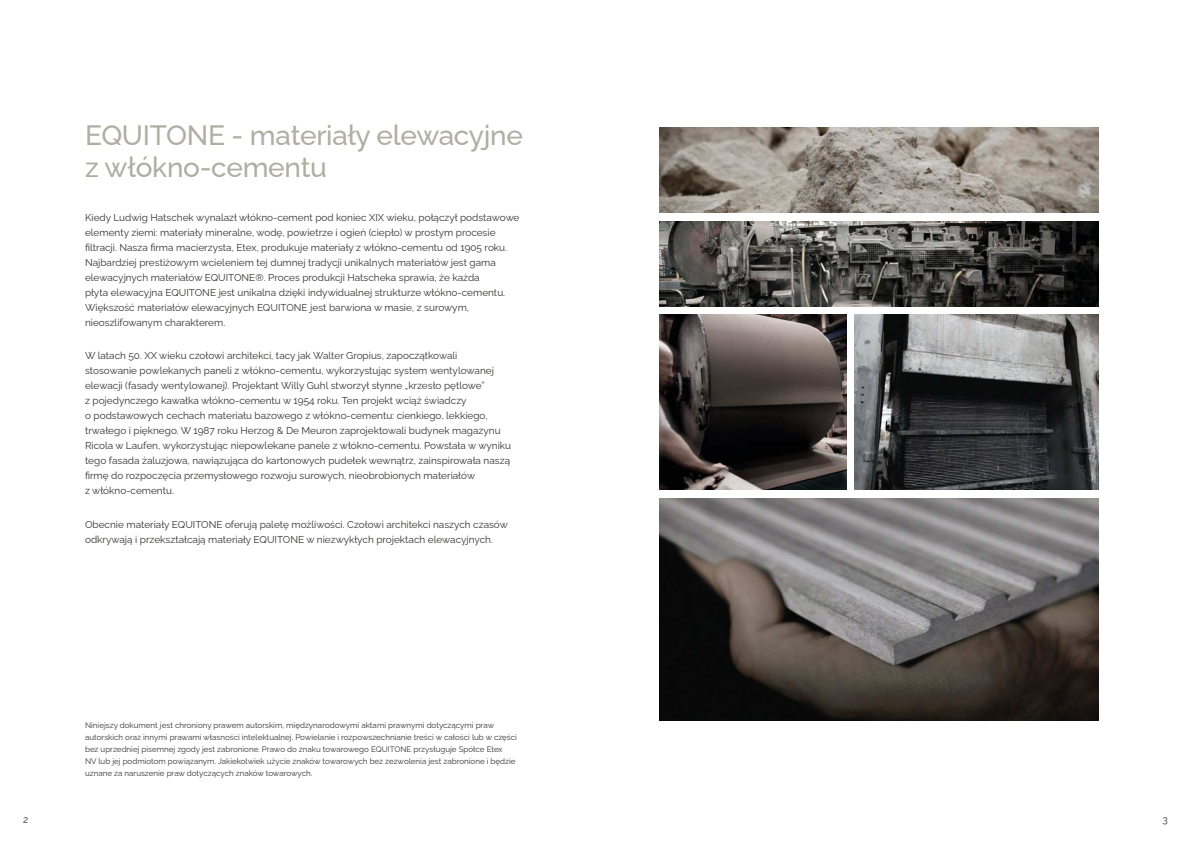
<style>
.page{position:relative;width:1191px;height:842px;background:#fff}
.page>*{position:absolute;margin:0;border:0;box-sizing:border-box;transform-origin:0 0}
.t1{font:500 28px/32px "Raleway";letter-spacing:-.01em;color:#b0aea3}
.t2{font:10px/15px "Raleway";color:#353332}
.t3{font:8px/12px "Raleway";color:#353332}
</style>
<div class="page">
<img style="left:659px;top:128px;width:439px;height:85px">
<img style="left:659px;top:221px;width:439px;height:85px">
<img style="left:659px;top:315px;width:187px;height:175px">
<img style="left:854px;top:315px;width:244px;height:175px">
<img style="left:659px;top:498px;width:439px;height:222px">
<h1 class="t1" style="left:85px;top:116px;width:439px">EQUITONE - materiały elewacyjne z włókno-cementu</h1>
<p class="t2" style="left:85px;top:209px;width:436px">Kiedy Ludwig Hatschek wynalazł włókno-cement pod koniec XIX wieku, połączył podstawowe elementy ziemi: materiały mineralne, wodę, powietrze i ogień (ciepło) w prostym procesie<br>昀椀ltracji. Nasza 昀椀rma macierzysta, Etex, produkuje materiały z włókno-cementu od 1905 roku.<br>Najbardziej prestiżowym wcieleniem tej dumnej tradycji unikalnych materiałów jest gama elewacyjnych materiałów EQUITONE®. Proces produkcji Hatscheka sprawia, że każda<br>płyta elewacyjna EQUITONE jest unikalna dzięki indywidualnej strukturze włókno-cementu.<br>Większość materiałów elewacyjnych EQUITONE jest barwiona w masie, z surowym, nieoszlifowanym charakterem.</p>
<p class="t2" style="left:85px;top:347px;width:428px">W latach 50. XX wieku czołowi architekci, tacy jak Walter Gropius, zapoczątkowali stosowanie powlekanych paneli z włókno-cementu, wykorzystując system wentylowanej elewacji (fasady wentylowanej). Projektant Willy Guhl stworzył słynne „krzesło pętlowe”<br>z pojedynczego kawałka włókno-cementu w 1954 roku. Ten projekt wciąż świadczy<br>o podstawowych cechach materiału bazowego z włókno-cementu: cienkiego, lekkiego, trwałego i pięknego. W 1987 roku Herzog &amp; De Meuron zaprojektowali budynek magazynu Ricola w Laufen, wykorzystując niepowlekane panele z włókno-cementu. Powstała w wyniku tego fasada żaluzjowa, nawiązująca do kartonowych pudełek wewnątrz, zainspirowała naszą昀椀rmę do rozpoczęcia przemysłowego rozwoju surowych, nieobrobionych materiałów<br>z włókno-cementu.</p>
<p class="t2" style="left:85px;top:515px;width:424px">Obecnie materiały EQUITONE oferują paletę możliwości. Czołowi architekci naszych czasów odkrywają i przekształcają materiały EQUITONE w niezwykłych projektach elewacyjnych.</p>
<p class="t2" style="left:23px;top:813px;width:7px">2</p>
<p class="t3" style="left:85px;top:718px;width:433px">Niniejszy dokument jest chroniony prawem autorskim, międzynarodowymi aktami prawnymi dotyczącymi praw autorskich oraz innymi prawami własności intelektualnej. Powielanie i rozpowszechnianie treści w całości lub w części bez uprzedniej pisemnej zgody jest zabronione. Prawo do znaku towarowego EQUITONE przysługuje Spółce Etex<br>NV lub jej podmiotom powiązanym. Jakiekolwiek użycie znaków towarowych bez zezwolenia jest zabronione i będzie uznane za naruszenie praw dotyczących znaków towarowych.</p>
<p class="t2" style="left:1162px;top:813px;width:7px">3</p>
</div>
